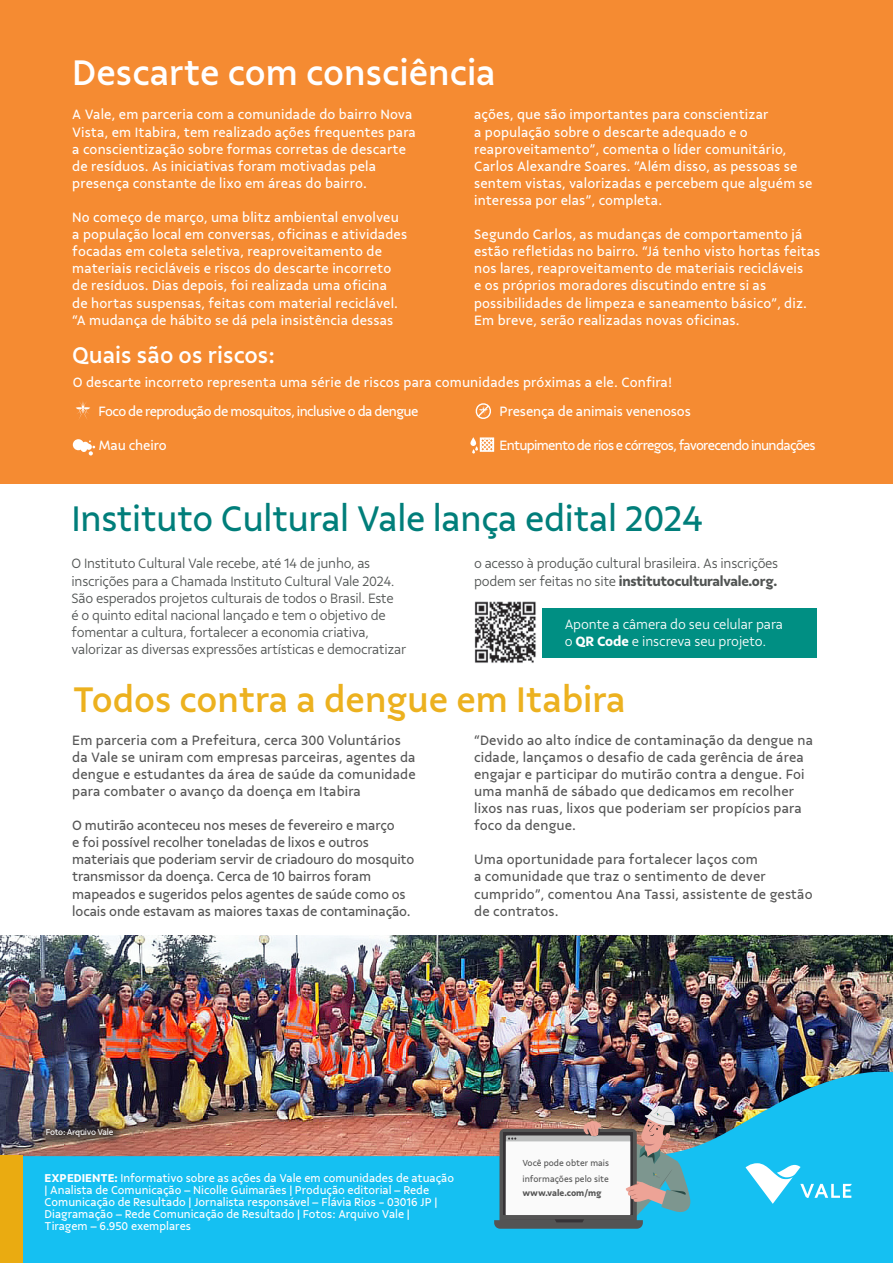
<style>
.page{position:relative;width:893px;height:1263px;background:#fff}
.page>*{position:absolute;margin:0;border:0;box-sizing:border-box;transform-origin:0 0}
.t1{font:37.5px "Vale Sans";letter-spacing:-.01em;color:#007e7a}
.t2{font:500 37.5px "Vale Sans";color:#ecb11f}
.t3{font:500 37.5px "Vale Sans";color:#fff}
.t4{font:500 24px "Vale Sans";color:#fff}
.t5{font:14.25px/17.1px "Vale Sans";letter-spacing:.01em;color:#fff}
.t6{font:14.25px/17.1px "Vale Sans";letter-spacing:.005em;color:#555}
.t7{font:300 14.25px/17.1px "Vale Sans";letter-spacing:-.02em;color:#505352}
.t8{font:300 14.25px/17.1px "Vale Sans";letter-spacing:-.01em;color:#fff}
.t9{font:14.25px "Vale Sans";letter-spacing:-.05em;color:#fff}
.t10{font:14.25px "Vale Sans";letter-spacing:-.04em;color:#fff}
.t11{font:14.25px "Vale Sans";letter-spacing:-.01em;color:#fff}
.t12{font:12px/12px "Vale Sans";color:#fff}
.t13{font:9.15px/15.9px "Vale Sans";color:#555}
.t14{font:700 9.15px "Vale Sans";color:#555}
.t15{font:9px "Vale Sans";letter-spacing:-.035em;color:#fff}
.s1{font-weight:700}
</style>
<div class="page">
<div style="left:0;top:0;width:893px;height:483px;background:#f58b32"></div>
<img style="left:0;top:935px;width:893px;height:132px">
<img style="left:0;top:1067px;width:893px;height:196px">
<img style="left:494px;top:1105px;width:196px;height:124px">
<svg style="left:746px;top:1163px;width:106px;height:41px"></svg>
<div style="left:0;top:1156px;width:22px;height:107px;background:#eaab11"></div>
<svg style="left:42px;top:1124px;width:82px;height:23px"></svg>
<img style="left:38px;top:1119px;width:83px;height:26px">
<svg style="left:76px;top:401px;width:14px;height:18px"></svg>
<svg style="left:73px;top:439px;width:22px;height:16px"></svg>
<svg style="left:475px;top:403px;width:16px;height:16px"></svg>
<svg style="left:472px;top:437px;width:22px;height:16px"></svg>
<div style="left:542px;top:609px;width:275px;height:49px;background:#008f83"></div>
<img style="left:474px;top:601px;width:62px;height:62px">
<p class="t3" style="left:72px;top:50px;width:425px">Descarte com consciência</p>
<p class="t5" style="left:72px;top:106px;width:345px">A Vale, em parceria com a comunidade do bairro Nova Vista, em Itabira, tem realizado ações frequentes para a conscientização sobre formas corretas de descarte de resíduos. As iniciativas foram motivadas pela presença constante de lixo em áreas do bairro.</p>
<p class="t5" style="left:72px;top:209px;width:336px">No começo de março, uma blitz ambiental envolveu a população local em conversas, oficinas e atividades focadas em coleta seletiva, reaproveitamento de materiais recicláveis e riscos do descarte incorreto de resíduos. Dias depois, foi realizada uma oficina<br>de hortas suspensas, feitas com material reciclável. “A mudança de hábito se dá pela insistência dessas</p>
<p class="t4" style="left:72px;top:341px;width:204px">Quais são os riscos:</p>
<p class="t5" style="left:474px;top:106px;width:340px">ações, que são importantes para conscientizar<br>a população sobre o descarte adequado e o reaproveitamento”, comenta o líder comunitário, Carlos Alexandre Soares. “Além disso, as pessoas se sentem vistas, valorizadas e percebem que alguém se interessa por elas”, completa.</p>
<p class="t5" style="left:474px;top:226px;width:348px">Segundo Carlos, as mudanças de comportamento já estão refletidas no bairro. “Já tenho visto hortas feitas nos lares, reaproveitamento de materiais recicláveis<br>e os próprios moradores discutindo entre si as possibilidades de limpeza e saneamento básico”, diz.<br>Em breve, serão realizadas novas oficinas.</p>
<p class="t5" style="left:73px;top:374px;width:601px">O descarte incorreto representa uma série de riscos para comunidades próximas a ele. Confira!</p>
<p class="t10" style="left:98px;top:402px;width:321px">Foco de reprodução de mosquitos, inclusive o da dengue</p>
<p class="t11" style="left:98px;top:437px;width:70px">Mau cheiro</p>
<p class="t11" style="left:500px;top:402px;width:193px">Presença de animais venenosos</p>
<p class="t9" style="left:500px;top:437px;width:318px">Entupimento de rios e córregos, favorecendo inundações</p>
<p class="t1" style="left:72px;top:496px;width:633px">Instituto Cultural Vale lança edital 2024</p>
<p class="t7" style="left:72px;top:555px;width:337px">O Instituto Cultural Vale recebe, até 14 de junho, as inscrições para a Chamada Instituto Cultural Vale 2024.<br>São esperados projetos culturais de todos o Brasil. Este<br>é o quinto edital nacional lançado e tem o objetivo de fomentar a cultura, fortalecer a economia criativa, valorizar as diversas expressões artísticas e democratizar</p>
<p class="t7" style="left:474px;top:555px;width:306px">o acesso à produção cultural brasileira. As inscrições podem ser feitas no site <span class="s1">institutoculturalvale.org.</span></p>
<p class="t8" style="left:565px;top:615px;width:220px">Aponte a câmera do seu celular para o <span class="s1">QR Code</span> e inscreva seu projeto.</p>
<p class="t2" style="left:73px;top:677px;width:555px">Todos contra a dengue em Itabira</p>
<p class="t6" style="left:72px;top:731px;width:345px">Em parceria com a Prefeitura, cerca 300 Voluntários da Vale se uniram com empresas parceiras, agentes da dengue e estudantes da área de saúde da comunidade para combater o avanço da doença em Itabira</p>
<p class="t6" style="left:72px;top:817px;width:344px">O mutirão aconteceu nos meses de fevereiro e março<br>e foi possível recolher toneladas de lixos e outros materiais que poderiam servir de criadouro do mosquito transmissor da doença. Cerca de 10 bairros foram mapeados e sugeridos pelos agentes de saúde como os locais onde estavam as maiores taxas de contaminação.</p>
<p class="t6" style="left:474px;top:731px;width:340px">“Devido ao alto índice de contaminação da dengue na cidade, lançamos o desafio de cada gerência de área engajar e participar do mutirão contra a dengue. Foi uma manhã de sábado que dedicamos em recolher lixos nas ruas, lixos que poderiam ser propícios para foco da dengue.</p>
<p class="t6" style="left:474px;top:851px;width:340px">Uma oportunidade para fortalecer laços com<br>a comunidade que traz o sentimento de dever cumprido”, comentou Ana Tassi, assistente de gestão de contratos.</p>
<p class="t15" style="left:46px;top:1126px;width:69px">Foto: Arquivo Vale</p>
<p class="t12" style="left:45px;top:1172px;width:411px"><span class="s1">EXPEDIENTE:</span> Informativo sobre as ações da Vale em comunidades de atuação | Analista de Comunicação – Nicolle Guimarães | Produção editorial – Rede Comunicação de Resultado | Jornalista responsável – Flávia Rios - 03016 JP | Diagramação – Rede Comunicação de Resultado | Fotos: Arquivo Vale | Tiragem – 6.950 exemplares</p>
<p class="t13" style="left:522px;top:1155px;width:88px">Você pode obter mais informações pelo site</p>
<p class="t14" style="left:522px;top:1187px;width:81px">www.vale.com/mg</p>
</div>
